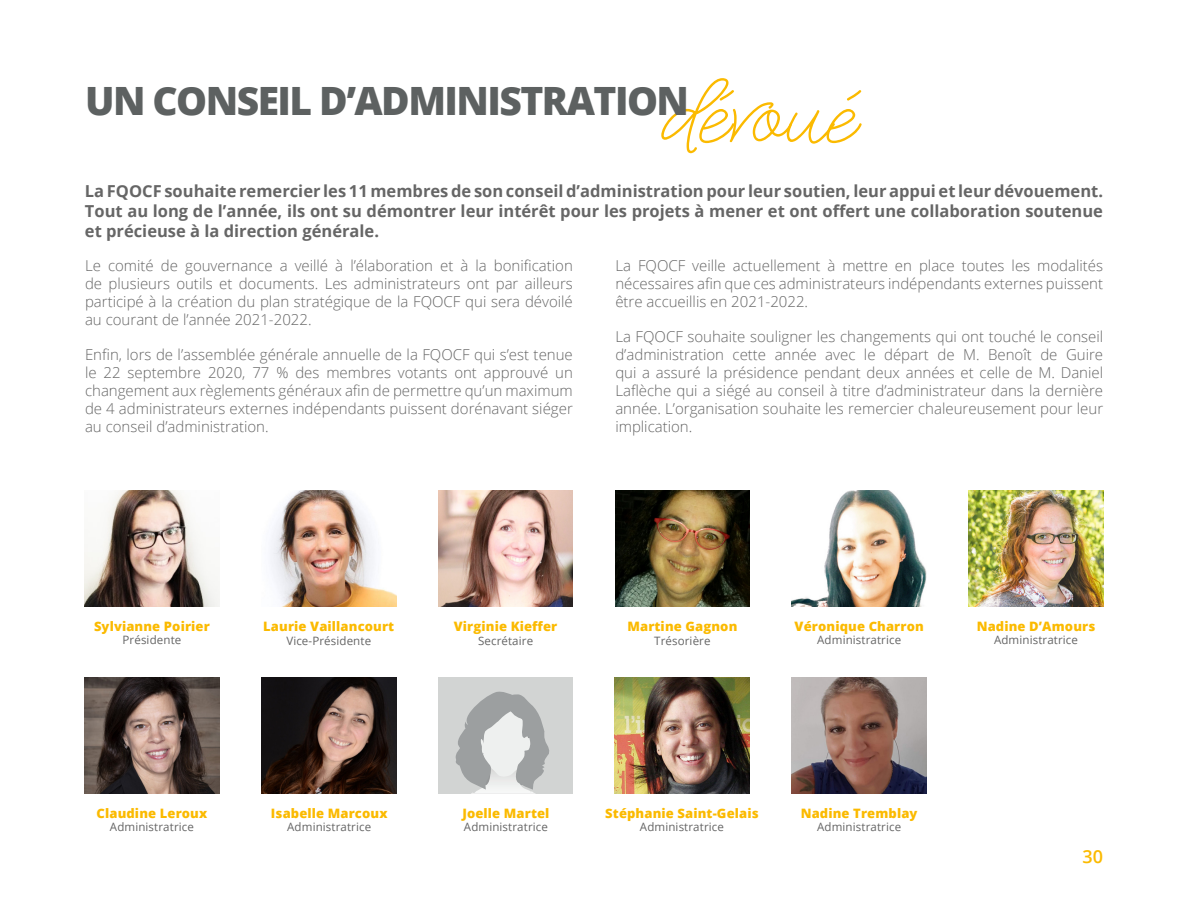
<style>
.page{position:relative;width:1188px;height:918px;background:#fff}
.page>*{position:absolute;margin:0;border:0;box-sizing:border-box;transform-origin:0 0}
.t1{font:105px "Ohwonder";color:#fbba00}
.t2{font:800 39px "Open Sans";letter-spacing:-.04em;color:#5d6161}
.t3{font:600 18px "Open Sans";color:#fbba00}
.t4{font:700 16.5px/19.8px "Open Sans";color:#666;text-align:justify}
.t5{font:300 15px/18px "Open Sans";color:#666;text-align:justify}
.t6{font:800 13.05px "Open Sans";letter-spacing:.01em;color:#fbba00}
.t7{font:11.55px "Open Sans";letter-spacing:.01em;color:#666}
</style>
<div class="page">
<img style="left:85px;top:490px;width:134px;height:117px">
<img style="left:270px;top:490px;width:126px;height:117px">
<img style="left:438px;top:490px;width:135px;height:117px">
<img style="left:615px;top:490px;width:135px;height:117px">
<img style="left:792px;top:490px;width:135px;height:117px">
<img style="left:969px;top:490px;width:134px;height:117px">
<img style="left:85px;top:678px;width:134px;height:116px">
<img style="left:262px;top:678px;width:135px;height:116px">
<div style="left:439px;top:678px;width:134px;height:116px;background:#d2d4d3"></div>
<svg style="left:455px;top:691px;width:95px;height:103px"></svg>
<img style="left:615px;top:678px;width:134px;height:116px">
<img style="left:792px;top:678px;width:134px;height:116px">
<p class="t1" style="left:656px;top:57px;width:195px">dévoué</p>
<p class="t2" style="left:85px;top:71px;width:606px">UN CONSEIL D’ADMINISTRATION</p>
<p class="t4" style="left:85px;top:181px;width:1020px">La FQOCF souhaite remercier les 11 membres de son conseil d’administration pour leur soutien, leur appui et leur dévouement.<br>Tout au long de l’année, ils ont su démontrer leur intérêt pour les projets à mener et ont offert une collaboration soutenue et précieuse à la direction générale.</p>
<p class="t5" style="left:85px;top:257px;width:489px">Le comité de gouvernance a veillé à l’élaboration et à la bonification de plusieurs outils et documents. Les administrateurs ont par ailleurs participé à la création du plan stratégique de la FQOCF qui sera dévoilé au courant de l’année 2021-2022.</p>
<p class="t5" style="left:85px;top:346px;width:489px">Enfin, lors de l’assemblée générale annuelle de la FQOCF qui s’est tenue le 22 septembre 2020, 77 % des membres votants ont approuvé un changement aux règlements généraux afin de permettre qu’un maximum de 4 administrateurs externes indépendants puissent dorénavant siéger au conseil d’administration.</p>
<p class="t5" style="left:615px;top:257px;width:489px">La FQOCF veille actuellement à mettre en place toutes les modalités nécessaires afin que ces administrateurs indépendants externes puissent être accueillis en 2021-2022.</p>
<p class="t5" style="left:615px;top:328px;width:489px">La FQOCF souhaite souligner les changements qui ont touché le conseil d’administration cette année avec le départ de M. Benoît de Guire qui a assuré la présidence pendant deux années et celle de M. Daniel Laflèche qui a siégé au conseil à titre d’administrateur dans la dernière année. L’organisation souhaite les remercier chaleureusement pour leur implication.</p>
<p class="t6" style="left:94px;top:616px;width:117px">Sylvianne Poirier</p>
<p class="t7" style="left:123px;top:632px;width:60px">Présidente</p>
<p class="t6" style="left:263px;top:616px;width:132px">Laurie Vaillancourt</p>
<p class="t7" style="left:286px;top:632px;width:86px">Vice-Présidente</p>
<p class="t6" style="left:454px;top:616px;width:105px">Virginie Kieffer</p>
<p class="t7" style="left:478px;top:632px;width:57px">Secrétaire</p>
<p class="t6" style="left:627px;top:616px;width:111px">Martine Gagnon</p>
<p class="t7" style="left:654px;top:632px;width:58px">Trésorière</p>
<p class="t6" style="left:795px;top:616px;width:131px">Véronique Charron</p>
<p class="t7" style="left:817px;top:632px;width:86px">Administratrice</p>
<p class="t6" style="left:977px;top:616px;width:120px">Nadine D’Amours</p>
<p class="t7" style="left:994px;top:632px;width:86px">Administratrice</p>
<p class="t6" style="left:97px;top:803px;width:112px">Claudine Leroux</p>
<p class="t7" style="left:110px;top:819px;width:86px">Administratrice</p>
<p class="t6" style="left:271px;top:803px;width:118px">Isabelle Marcoux</p>
<p class="t7" style="left:287px;top:819px;width:86px">Administratrice</p>
<p class="t6" style="left:462px;top:803px;width:89px">Joelle Martel</p>
<p class="t7" style="left:464px;top:819px;width:86px">Administratrice</p>
<p class="t6" style="left:605px;top:803px;width:155px">Stéphanie Saint-Gelais</p>
<p class="t7" style="left:640px;top:819px;width:86px">Administratrice</p>
<p class="t6" style="left:801px;top:803px;width:118px">Nadine Tremblay</p>
<p class="t7" style="left:817px;top:819px;width:86px">Administratrice</p>
<p class="t3" style="left:1083px;top:844px;width:22px">30</p>
</div>
